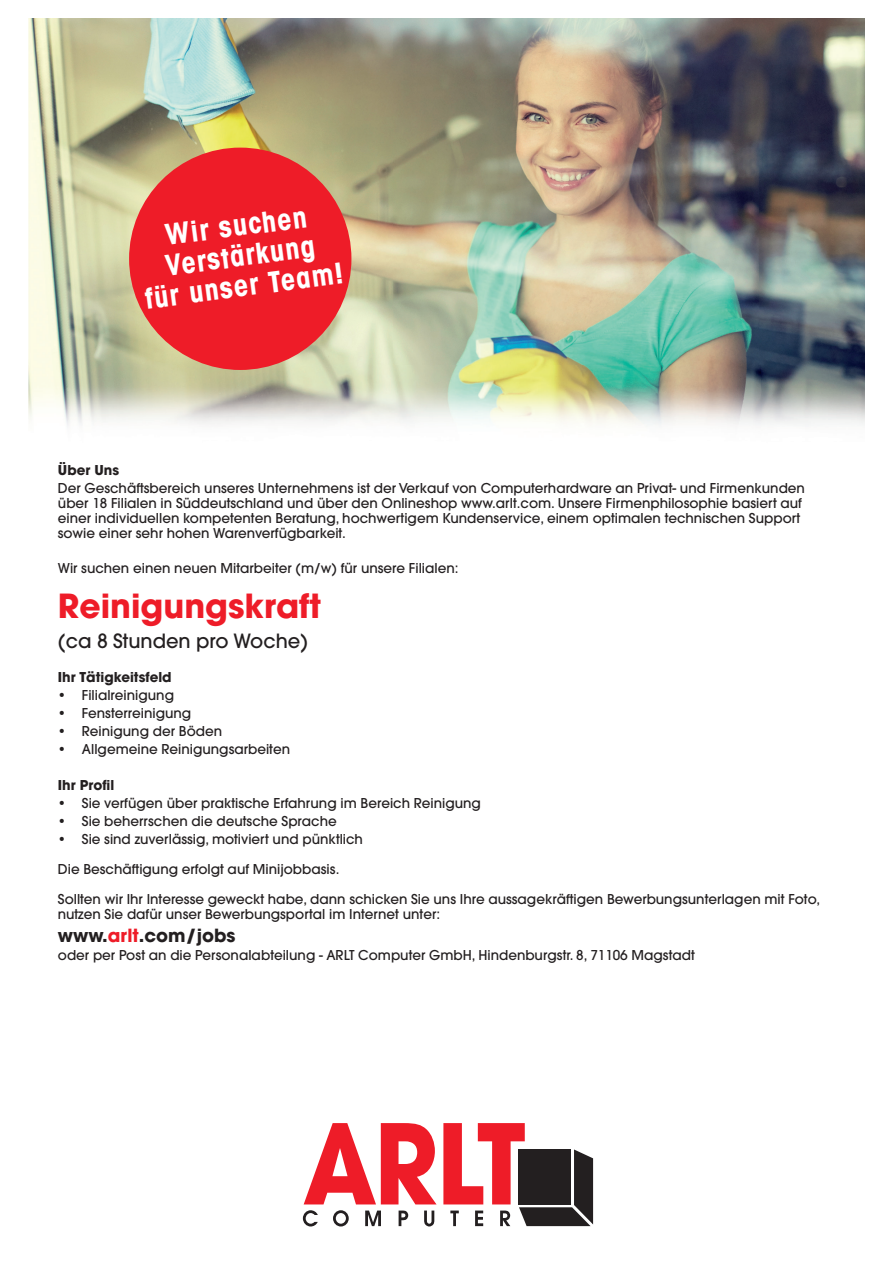
<style>
.page{position:relative;width:893px;height:1263px;background:#fff}
.page>*{position:absolute;margin:0;border:0;box-sizing:border-box;transform-origin:0 0}
.t1{font:700 33px "Avant Garde";color:#ee1c28}
.t2{font:700 condensed 28.95px/30.2px "Avant Garde";color:#fff;text-align:center}
.t3{font:500 19.5px "Avant Garde";color:#231f20}
.t4{font:700 18px "Avant Garde";color:#231f20}
.t5{font:500 13.5px/15px "Avant Garde";color:#231f20}
.t6{font:700 13.5px "Avant Garde";color:#231f20}
.s1{color:#ee1c28}
</style>
<div class="page">
<img style="left:29px;top:18px;width:835px;height:408px">
<div style="left:129px;top:148px;width:222px;height:222px;background:#ee1c28;border-radius:50%"></div>
<svg style="left:304px;top:1123px;width:132px;height:81px"></svg>
<svg style="left:303px;top:1210px;width:15px;height:16px"></svg>
<svg style="left:333px;top:1210px;width:16px;height:16px"></svg>
<svg style="left:365px;top:1210px;width:16px;height:16px"></svg>
<svg style="left:399px;top:1210px;width:9px;height:16px"></svg>
<svg style="left:424px;top:1210px;width:10px;height:16px"></svg>
<svg style="left:443px;top:1123px;width:150px;height:103px"></svg>
<h2 class="t2" style="left:135px;top:224px;width:201px;rotate:-8deg">Wir suchen<br>Verstärkung<br>für unser Team!</h2>
<p class="t6" style="left:58px;top:461px;width:63px">Über Uns</p>
<p class="t5" style="left:58px;top:481px;width:749px">Der Geschäftsbereich unseres Unternehmens ist der Verkauf von Computerhardware an Privat- und Firmenkunden über 18 Filialen in Süddeutschland und über den Onlineshop www.arlt.com. Unsere Firmenphilosophie basiert auf einer individuellen kompetenten Beratung, hochwertigem Kundenservice, einem optimalen technischen Support sowie einer sehr hohen Warenverfügbarkeit.</p>
<p class="t5" style="left:58px;top:561px;width:402px">Wir suchen einen neuen Mitarbeiter (m/w) für unsere Filialen:</p>
<h1 class="t1" style="left:58px;top:584px;width:265px">Reinigungskraft</h1>
<h3 class="t3" style="left:58px;top:628px;width:252px">(ca 8 Stunden pro Woche)</h3>
<p class="t6" style="left:58px;top:668px;width:115px">Ihr Tätigkeitsfeld</p>
<p class="t5" style="left:58px;top:688px;width:118px">• Filialreinigung</p>
<p class="t5" style="left:58px;top:706px;width:135px">• Fensterreinigung</p>
<p class="t5" style="left:58px;top:723px;width:166px">• Reinigung der Böden</p>
<p class="t5" style="left:58px;top:741px;width:234px">• Allgemeine Reinigungsarbeiten</p>
<p class="t6" style="left:58px;top:776px;width:58px">Ihr Profil</p>
<p class="t5" style="left:58px;top:795px;width:425px">• Sie verfügen über praktische Erfahrung im Bereich Reinigung</p>
<p class="t5" style="left:58px;top:813px;width:280px">• Sie beherrschen die deutsche Sprache</p>
<p class="t5" style="left:58px;top:831px;width:307px">• Sie sind zuverlässig, motiviert und pünktlich</p>
<p class="t5" style="left:58px;top:861px;width:283px">Die Beschäftigung erfolgt auf Minijobbasis.</p>
<p class="t5" style="left:58px;top:892px;width:764px">Sollten wir Ihr Interesse geweckt habe, dann schicken Sie uns Ihre aussagekräftigen Bewerbungsunterlagen mit Foto, nutzen Sie dafür unser Bewerbungsportal im Internet unter:</p>
<h3 class="t4" style="left:58px;top:923px;width:179px">www.<span class="s1">arlt</span>.com/jobs</h3>
<p class="t5" style="left:58px;top:947px;width:638px">oder per Post an die Personalabteilung - ARLT Computer GmbH, Hindenburgstr. 8, 71106 Magstadt</p>
</div>
